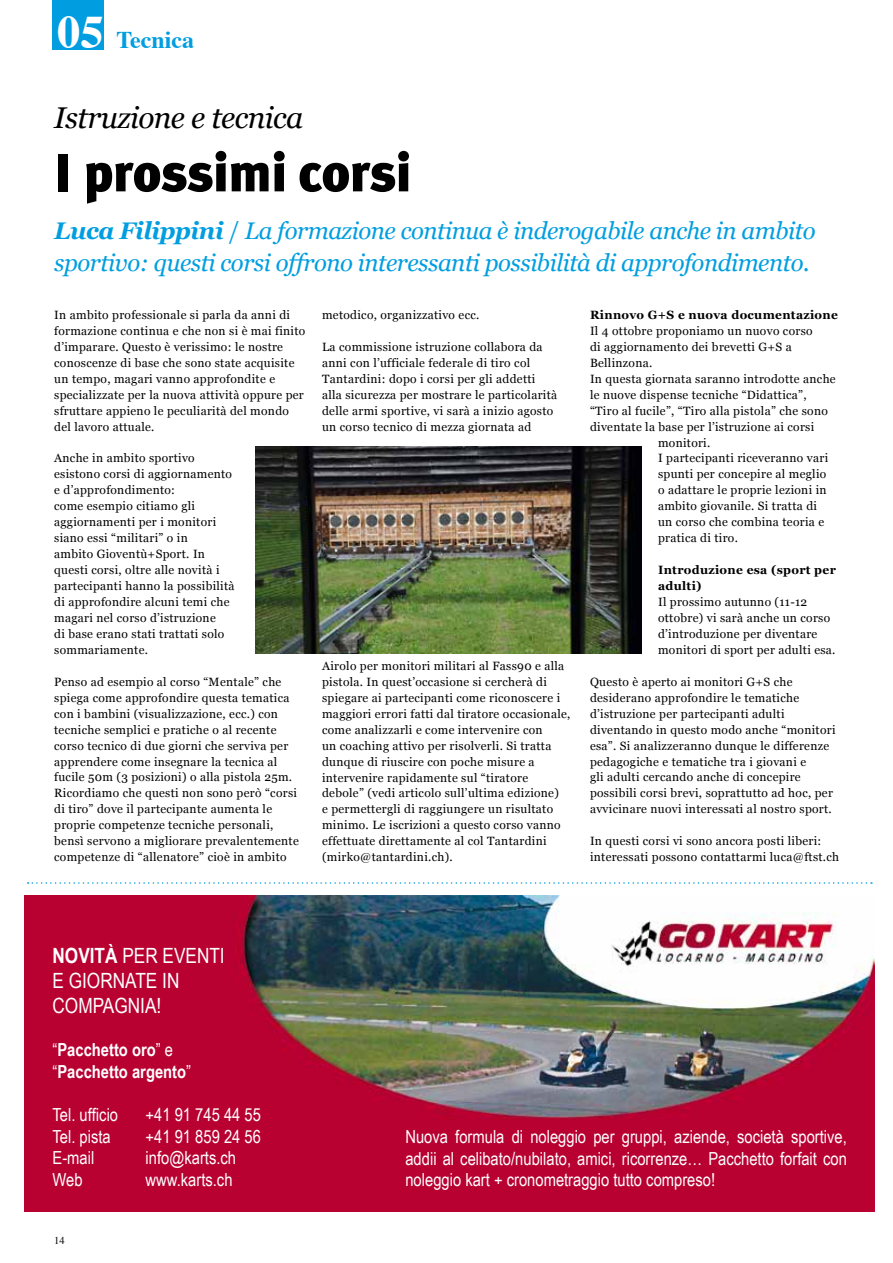
<style>
.page{position:relative;width:893px;height:1263px;background:#fff}
.page>*{position:absolute;margin:0;border:0;box-sizing:border-box;transform-origin:0 0}
.t1{font:900 54px "Meta Plus";letter-spacing:-.01em;color:#000}
.t2{font:italic 30px "Georgia";letter-spacing:-.02em;color:#000}
.t3{font:italic 24px/32px "Georgia";letter-spacing:-.02em;color:#009ee0}
.t4{font:700 24px "Times";color:#009ee0}
.t5{font:21px/25.2px "Arial Narrow";color:#fff}
.t6{font:18px/21.6px "Arial Narrow";color:#fff;text-align:justify}
.t7{font:700 18px/21.6px "Arial Narrow";color:#fff}
.t8{font:12px/15.9px "Georgia";letter-spacing:.025em;color:#000}
.t9{font:700 12px/15.9px "Georgia";letter-spacing:.025em;color:#000}
.t10{font:10.5px "Times";color:#000}
.s1{font-size:46.5px;color:#fff}
.s2{font-weight:700}
.s3{font-style:normal}
.s4{font-weight:400}
</style>
<div class="page">
<div style="left:53px;top:0;width:51px;height:49px;background:#009ee0"></div>
<svg style="left:28px;top:882px;width:844px;height:2px"></svg>
<img style="left:255px;top:446px;width:386px;height:208px">
<img style="left:24px;top:895px;width:850px;height:317px">
<h3 class="t4" style="left:57px;top:17px;width:139px"><span class="s1">05</span> Tecnica</h3>
<h2 class="t2" style="left:54px;top:95px;width:251px">Istruzione e tecnica</h2>
<h1 class="t1" style="left:54px;top:141px;width:359px">I prossimi corsi</h1>
<h3 class="t3" style="left:54px;top:214px;width:763px"><span class="s2">Luca Filippini</span> <span class="s3">/</span> La formazione continua è inderogabile anche in ambito sportivo: questi corsi offrono interessanti possibilità di approfondimento.</h3>
<p class="t8" style="left:54px;top:306px;width:253px">In ambito professionale si parla da anni di formazione continua e che non si è mai finito d’imparare. Questo è verissimo: le nostre conoscenze di base che sono state acquisite un tempo, magari vanno approfondite e specializzate per la nuova attività oppure per sfruttare appieno le peculiarità del mondo del lavoro attuale.</p>
<p class="t8" style="left:54px;top:450px;width:182px">Anche in ambito sportivo esistono corsi di aggiornamento e d’approfondimento:<br>come esempio citiamo gli aggiornamenti per i monitori siano essi “militari” o in<br>ambito Gioventù+Sport. In questi corsi, oltre alle novità i partecipanti hanno la possibilità di approfondire alcuni temi che magari nel corso d’istruzione<br>di base erano stati trattati solo sommariamente.</p>
<p class="t8" style="left:54px;top:673px;width:246px">Penso ad esempio al corso “Mentale” che spiega come approfondire questa tematica con i bambini (visualizzazione, ecc.) con tecniche semplici e pratiche o al recente corso tecnico di due giorni che serviva per apprendere come insegnare la tecnica al fucile 50m (3 posizioni) o alla pistola 25m.<br>Ricordiamo che questi non sono però “corsi di tiro” dove il partecipante aumenta le proprie competenze tecniche personali, bensì servono a migliorare prevalentemente competenze di “allenatore” cioè in ambito</p>
<p class="t9" style="left:590px;top:306px;width:249px">Rinnovo G+S e nuova documentazione</p>
<p class="t8" style="left:590px;top:322px;width:224px">Il 4 ottobre proponiamo un nuovo corso</p>
<p class="t8" style="left:590px;top:338px;width:203px">di aggiornamento dei brevetti G+S a</p>
<p class="t8" style="left:590px;top:354px;width:64px">Bellinzona.</p>
<p class="t8" style="left:590px;top:370px;width:247px">In questa giornata saranno introdotte anche</p>
<p class="t8" style="left:590px;top:386px;width:218px">le nuove dispense tecniche “Didattica”,</p>
<p class="t8" style="left:590px;top:402px;width:239px">“Tiro al fucile”, “Tiro alla pistola” che sono</p>
<p class="t8" style="left:590px;top:418px;width:226px">diventate la base per l’istruzione ai corsi</p>
<p class="t8" style="left:658px;top:434px;width:54px">monitori.</p>
<p class="t8" style="left:658px;top:450px;width:172px">I partecipanti riceveranno vari</p>
<p class="t8" style="left:658px;top:466px;width:170px">spunti per concepire al meglio</p>
<p class="t8" style="left:658px;top:482px;width:170px">o adattare le proprie lezioni in</p>
<p class="t8" style="left:658px;top:498px;width:160px">ambito giovanile. Si tratta di</p>
<p class="t8" style="left:658px;top:514px;width:168px">un corso che combina teoria e</p>
<p class="t8" style="left:658px;top:530px;width:81px">pratica di tiro.</p>
<p class="t9" style="left:658px;top:561px;width:179px">Introduzione esa (sport per adulti)</p>
<p class="t8" style="left:658px;top:593px;width:179px">Il prossimo autunno (11-12 ottobre) vi sarà anche un corso d’introduzione per diventare monitori di sport per adulti esa.</p>
<p class="t8" style="left:590px;top:673px;width:247px">Questo è aperto ai monitori G+S che desiderano approfondire le tematiche d’istruzione per partecipanti adulti diventando in questo modo anche “monitori esa”. Si analizzeranno dunque le differenze pedagogiche e tematiche tra i giovani e<br>gli adulti cercando anche di concepire possibili corsi brevi, soprattutto ad hoc, per avvicinare nuovi interessati al nostro sport.</p>
<p class="t8" style="left:590px;top:833px;width:251px">In questi corsi vi sono ancora posti liberi: interessati possono contattarmi luca@ftst.ch</p>
<p class="t8" style="left:322px;top:306px;width:159px">metodico, organizzativo ecc.</p>
<p class="t8" style="left:322px;top:338px;width:237px">La commissione istruzione collabora da anni con l’ufficiale federale di tiro col Tantardini: dopo i corsi per gli addetti alla sicurezza per mostrare le particolarità delle armi sportive, vi sarà a inizio agosto un corso tecnico di mezza giornata ad</p>
<p class="t8" style="left:322px;top:657px;width:250px">Airolo per monitori militari al Fass90 e alla pistola. In quest’occasione si cercherà di spiegare ai partecipanti come riconoscere i maggiori errori fatti dal tiratore occasionale, come analizzarli e come intervenire con<br>un coaching attivo per risolverli. Si tratta dunque di riuscire con poche misure a intervenire rapidamente sul “tiratore debole” (vedi articolo sull’ultima edizione)<br>e permettergli di raggiungere un risultato minimo. Le iscrizioni a questo corso vanno effettuate direttamente al col Tantardini (mirko@tantardini.ch).</p>
<h3 class="t5" style="left:53px;top:942px;width:174px"><span class="s2">NOVITÀ</span> PER EVENTI<br>E GIORNATE IN<br>COMPAGNIA!</h3>
<h3 class="t7" style="left:53px;top:1038px;width:140px"><span class="s4">“</span>Pacchetto oro<span class="s4">” e “</span>Pacchetto argento<span class="s4">”</span></h3>
<h3 class="t6" style="left:53px;top:1103px;width:67px">Tel. ufficio</h3>
<h3 class="t6" style="left:146px;top:1103px;width:117px">+41 91 745 44 55</h3>
<h3 class="t6" style="left:53px;top:1125px;width:60px">Tel. pista</h3>
<h3 class="t6" style="left:146px;top:1125px;width:117px">+41 91 859 24 56</h3>
<h3 class="t6" style="left:53px;top:1146px;width:43px">E-mail</h3>
<h3 class="t6" style="left:146px;top:1146px;width:92px">info@karts.ch</h3>
<h3 class="t6" style="left:53px;top:1168px;width:32px">Web</h3>
<h3 class="t6" style="left:146px;top:1168px;width:88px">www.karts.ch</h3>
<p class="t10" style="left:54px;top:1230px;width:12px">14</p>
<h3 class="t6" style="left:405px;top:1125px;width:443px">Nuova formula di noleggio per gruppi, aziende, società sportive, addii al celibato/nubilato, amici, ricorrenze… Pacchetto forfait con noleggio kart + cronometraggio tutto compreso!</h3>
</div>
